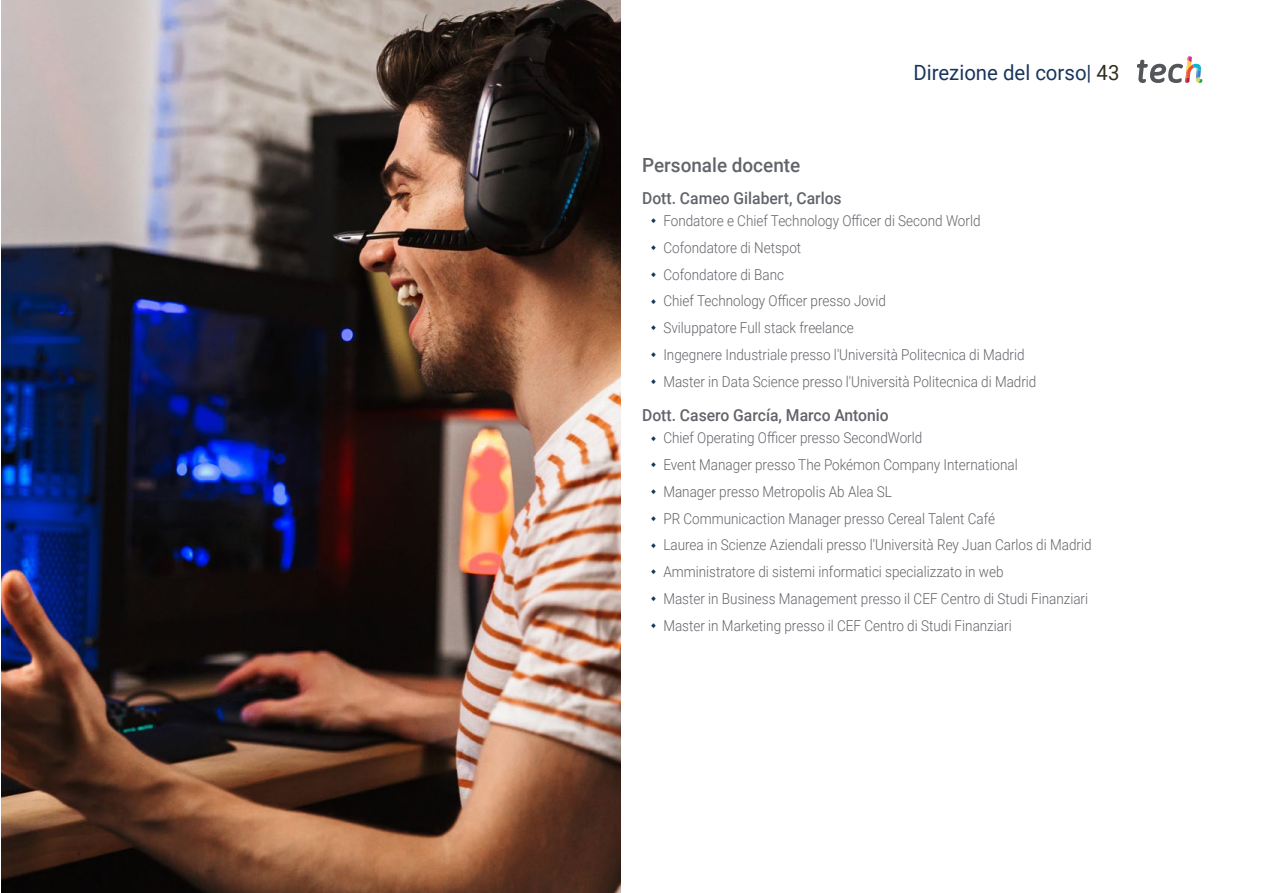
<style>
.page{position:relative;width:1263px;height:893px;background:#fff}
.page>*{position:absolute;margin:0;border:0;box-sizing:border-box;transform-origin:0 0}
.t1{font:21px "Roboto";color:#1a355c}
.t2{font:500 19.5px "Roboto";color:#61646a}
.t3{font:500 16.5px "Roboto";color:#61646a;scale:.95 1}
.t4{font:300 15px/26.7px "Roboto";color:#61646a;scale:.9 1}
.s1{color:#312e20}
</style>
<div class="page">
<img style="left:1px;top:0;width:620px;height:893px">
<svg style="left:1137px;top:56px;width:65px;height:27px"></svg>
<h1 class="t1" style="left:913px;top:57px;width:208px">Direzione del corso| <span class="s1">43</span></h1>
<h2 class="t2" style="left:642px;top:151px;width:160px">Personale docente</h2>
<p class="t3" style="left:642px;top:186px;width:212px">Dott. Cameo Gilabert, Carlos</p>
<p class="t4" style="left:663px;top:207px;width:416px">Fondatore e Chief Technology Officer di Second World Cofondatore di Netspot<br>Cofondatore di Banc<br>Chief Technology Officer presso Jovid<br>Sviluppatore Full stack freelance<br>Ingegnere Industriale presso l'Università Politecnica di Madrid Master in Data Science presso l'Università Politecnica di Madrid</p>
<p class="t3" style="left:642px;top:403px;width:261px">Dott. Casero García, Marco Antonio</p>
<p class="t4" style="left:663px;top:424px;width:477px">Chief Operating Officer presso SecondWorld<br>Event Manager presso The Pokémon Company International<br>Manager presso Metropolis Ab Alea SL<br>PR Communicaction Manager presso Cereal Talent Café<br>Laurea in Scienze Aziendali presso l'Università Rey Juan Carlos di Madrid Amministratore di sistemi informatici specializzato in web<br>Master in Business Management presso il CEF Centro di Studi Finanziari Master in Marketing presso il CEF Centro di Studi Finanziari</p>
</div>
